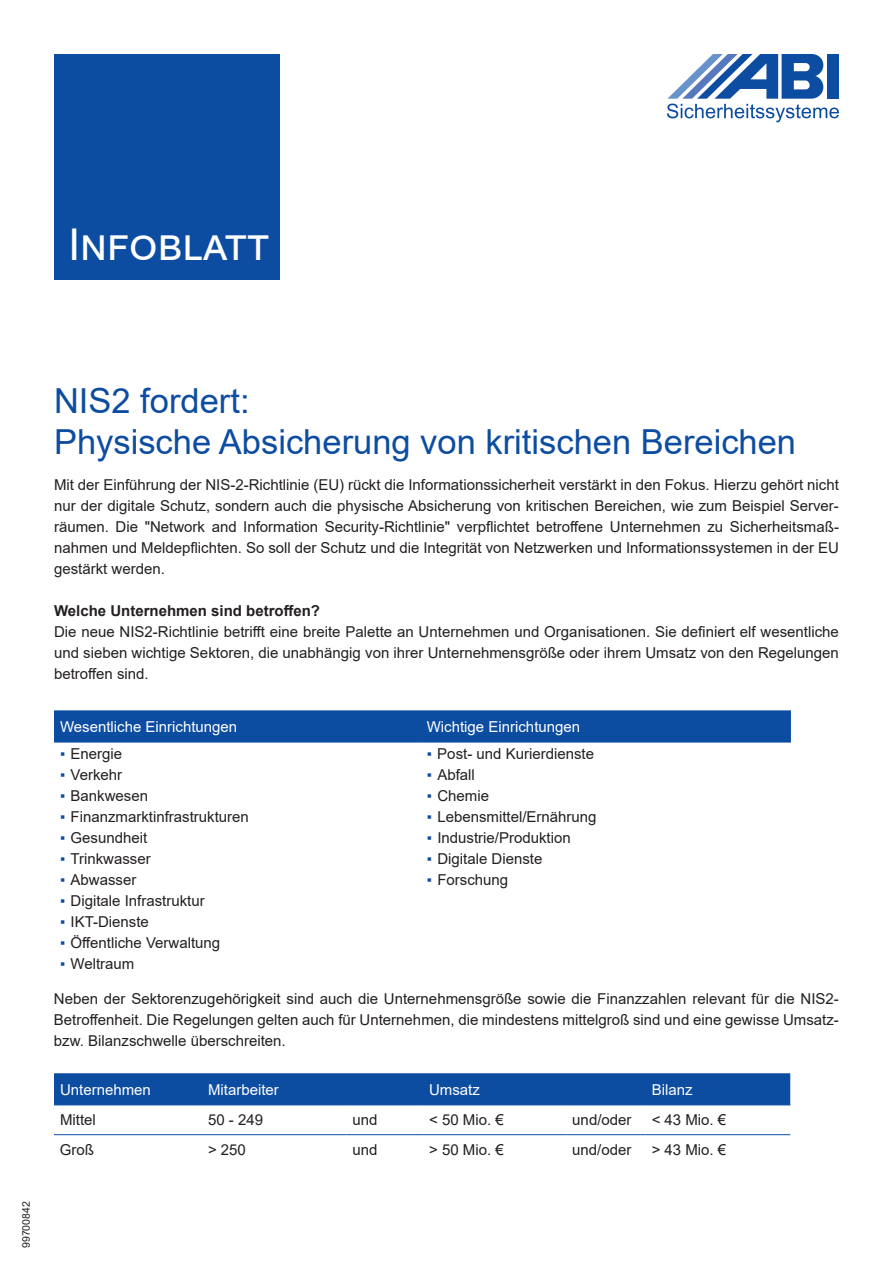
<style>
.page{position:relative;width:893px;height:1263px;background:#fff}
.page>*{position:absolute;margin:0;border:0;box-sizing:border-box;transform-origin:0 0}
.t1{font:43.8px "Arial";color:#fff}
.t2{font:34.5px/41.4px "Arial";color:#0d4da1}
.t3{font:15px/21px "Arial";color:#231f20;text-align:justify}
.t4{font:15px "Arial";color:#fff}
.t5{font:700 15px "Arial";color:#231f20}
.t6{font:10.5px "Arial";color:#231f20}
.s1{color:#0d4da1}
</style>
<div class="page">
<svg style="left:667px;top:54px;width:172px;height:68px"></svg>
<div style="left:54px;top:1073px;width:736px;height:32px;background:#0d4da1"></div>
<hr style="left:54px;top:1134px;width:148px;height:1px;background:#0d4da1">
<hr style="left:202px;top:1134px;width:145px;height:1px;background:#0d4da1">
<hr style="left:347px;top:1134px;width:76px;height:1px;background:#0d4da1">
<hr style="left:423px;top:1134px;width:143px;height:1px;background:#0d4da1">
<hr style="left:566px;top:1134px;width:80px;height:1px;background:#0d4da1">
<hr style="left:646px;top:1134px;width:144px;height:1px;background:#0d4da1">
<hr style="left:54px;top:1105px;width:148px;height:1px;background:#0d4da1">
<hr style="left:202px;top:1105px;width:145px;height:1px;background:#0d4da1">
<hr style="left:347px;top:1105px;width:76px;height:1px;background:#0d4da1">
<hr style="left:423px;top:1105px;width:143px;height:1px;background:#0d4da1">
<hr style="left:566px;top:1105px;width:80px;height:1px;background:#0d4da1">
<hr style="left:646px;top:1105px;width:144px;height:1px;background:#0d4da1">
<div style="left:54px;top:710px;width:737px;height:32px;background:#0d4da1"></div>
<hr style="left:54px;top:742px;width:367px;height:1px;background:#0d4da1">
<hr style="left:421px;top:742px;width:370px;height:1px;background:#0d4da1">
<div style="left:54px;top:54px;width:226px;height:226px;background:#0d4da1"></div>
<h1 class="t1" style="left:68px;top:215px;width:203px">Infoblatt</h1>
<p class="t6" style="left:19px;top:1248px;width:48px;rotate:-90deg">99700842</p>
<h2 class="t2" style="left:54px;top:380px;width:744px">NIS2 fordert:<br>Physische Absicherung von kritischen Bereichen</h2>
<p class="t3" style="left:54px;top:474px;width:786px">Mit der Einführung der NIS-2-Richtlinie (EU) rückt die Informationssicherheit verstärkt in den Fokus. Hierzu gehört nicht nur der digitale Schutz, sondern auch die physische Absicherung von kritischen Bereichen, wie zum Beispiel Server&shy;räumen. Die "Network and Information Security-Richtlinie" verpflichtet betroffene Unternehmen zu Sicherheitsmaß&shy;nahmen und Meldepflichten. So soll der Schutz und die Integrität von Netzwerken und Informationssystemen in der EU gestärkt werden.</p>
<p class="t5" style="left:54px;top:600px;width:268px">Welche Unternehmen sind betroffen?</p>
<p class="t3" style="left:54px;top:621px;width:786px">Die neue NIS2-Richtlinie betrifft eine breite Palette an Unternehmen und Organisationen. Sie definiert elf wesentliche und sieben wichtige Sektoren, die unabhängig von ihrer Unternehmensgröße oder ihrem Umsatz von den Regelungen betroffen sind.</p>
<p class="t4" style="left:60px;top:716px;width:179px">Wesentliche Einrichtungen</p>
<p class="t4" style="left:427px;top:716px;width:155px">Wichtige Einrichtungen</p>
<p class="t3" style="left:60px;top:743px;width:64px"><span class="s1">▪</span> Energie</p>
<p class="t3" style="left:60px;top:764px;width:64px"><span class="s1">▪</span> Verkehr</p>
<p class="t3" style="left:60px;top:785px;width:90px"><span class="s1">▪</span> Bankwesen</p>
<p class="t3" style="left:60px;top:806px;width:190px"><span class="s1">▪</span> Finanzmarktinfrastrukturen</p>
<p class="t3" style="left:60px;top:827px;width:89px"><span class="s1">▪</span> Gesundheit</p>
<p class="t3" style="left:60px;top:848px;width:92px"><span class="s1">▪</span> Trinkwasser</p>
<p class="t3" style="left:60px;top:869px;width:78px"><span class="s1">▪</span> Abwasser</p>
<p class="t3" style="left:60px;top:890px;width:146px"><span class="s1">▪</span> Digitale Infrastruktur</p>
<p class="t3" style="left:60px;top:911px;width:90px"><span class="s1">▪</span> IKT-Dienste</p>
<p class="t3" style="left:60px;top:932px;width:162px"><span class="s1">▪</span> Öffentliche Verwaltung</p>
<p class="t3" style="left:60px;top:953px;width:76px"><span class="s1">▪</span> Weltraum</p>
<p class="t3" style="left:427px;top:743px;width:169px"><span class="s1">▪</span> Post- und Kurierdienste</p>
<p class="t3" style="left:427px;top:764px;width:50px"><span class="s1">▪</span> Abfall</p>
<p class="t3" style="left:427px;top:785px;width:64px"><span class="s1">▪</span> Chemie</p>
<p class="t3" style="left:427px;top:806px;width:171px"><span class="s1">▪</span> Lebensmittel/Ernährung</p>
<p class="t3" style="left:427px;top:827px;width:145px"><span class="s1">▪</span> Industrie/Produktion</p>
<p class="t3" style="left:427px;top:848px;width:117px"><span class="s1">▪</span> Digitale Dienste</p>
<p class="t3" style="left:427px;top:869px;width:83px"><span class="s1">▪</span> Forschung</p>
<p class="t3" style="left:54px;top:988px;width:786px">Neben der Sektorenzugehörigkeit sind auch die Unternehmensgröße sowie die Finanzzahlen relevant für die NIS2- Betroffenheit. Die Regelungen gelten auch für Unternehmen, die mindestens mittelgroß sind und eine gewisse Umsatz&shy;bzw. Bilanzschwelle überschreiten.</p>
<p class="t4" style="left:60px;top:1079px;width:92px">Unternehmen</p>
<p class="t4" style="left:208px;top:1079px;width:72px">Mitarbeiter</p>
<p class="t4" style="left:429px;top:1079px;width:52px">Umsatz</p>
<p class="t4" style="left:652px;top:1079px;width:42px">Bilanz</p>
<p class="t3" style="left:60px;top:1109px;width:37px">Mittel</p>
<p class="t3" style="left:208px;top:1109px;width:57px">50 - 249</p>
<p class="t3" style="left:353px;top:1109px;width:27px">und</p>
<p class="t3" style="left:429px;top:1109px;width:76px">&lt; 50 Mio. €</p>
<p class="t3" style="left:572px;top:1109px;width:61px">und/oder</p>
<p class="t3" style="left:652px;top:1109px;width:76px">&lt; 43 Mio. €</p>
<p class="t3" style="left:60px;top:1139px;width:36px">Groß</p>
<p class="t3" style="left:208px;top:1139px;width:39px">&gt; 250</p>
<p class="t3" style="left:353px;top:1139px;width:27px">und</p>
<p class="t3" style="left:429px;top:1139px;width:76px">&gt; 50 Mio. €</p>
<p class="t3" style="left:572px;top:1139px;width:61px">und/oder</p>
<p class="t3" style="left:652px;top:1139px;width:76px">&gt; 43 Mio. €</p>
</div>
